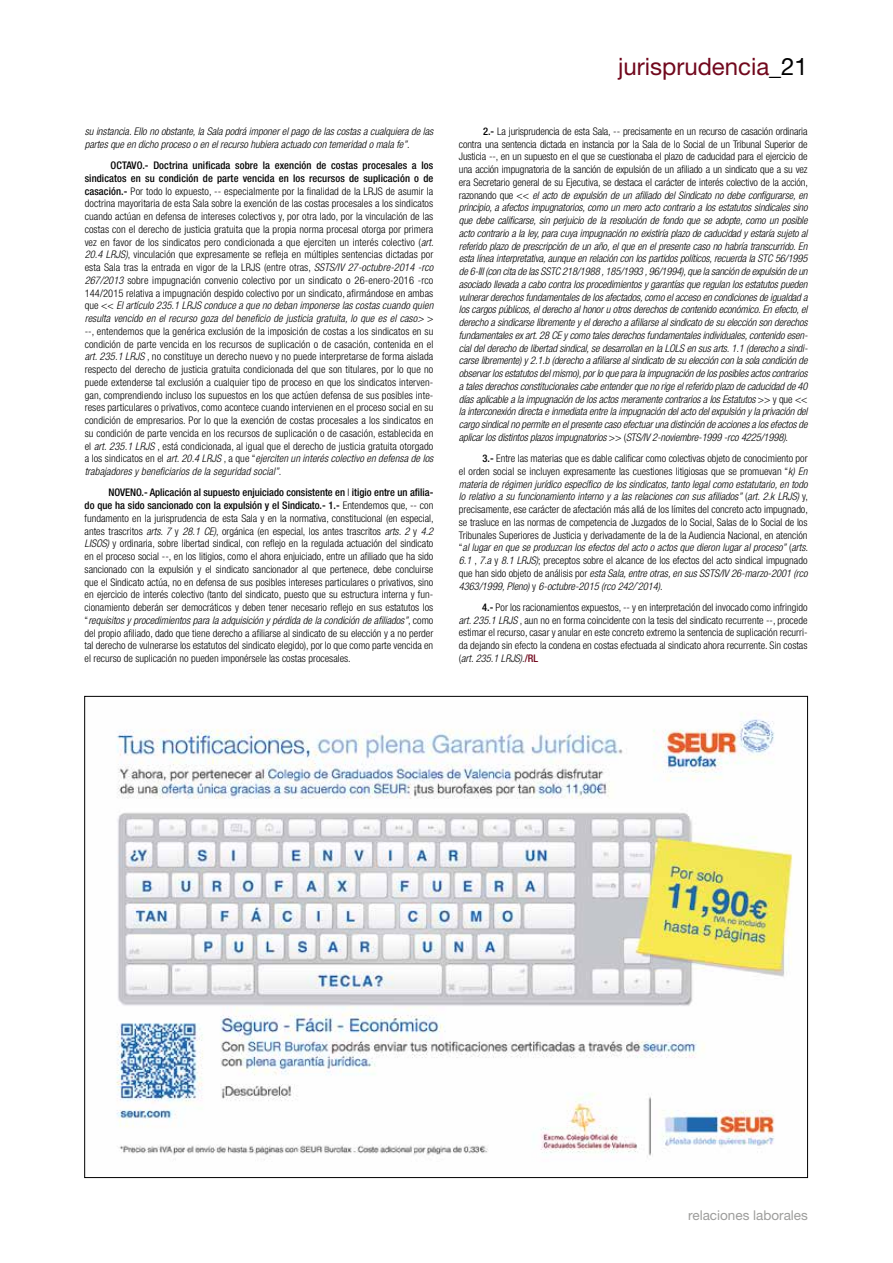
<style>
.page{position:relative;width:893px;height:1263px;background:#fff}
.page>*{position:absolute;margin:0;border:0;box-sizing:border-box;transform-origin:0 0}
.t1{font:24px "Helvetica Neue LT Std";color:#71081d}
.t2{font:13.5px "Helvetica Neue LT Std";color:#9d9d9c}
.t3{font:300 condensed 10.5px/12.8px "Helvetica Neue LT Std";color:#000;text-align:justify}
.t4{font:italic 300 condensed 10.5px/12.8px "Helvetica Neue LT Std";color:#000}
.s1{font-style:normal}
.s2{font-weight:500}
.s3{font-style:italic}
.s4{color:#000}
.s5{font-weight:500;font-style:normal}
.s6{font-weight:500;color:#71081d}
</style>
<div class="page">
<img style="left:116px;top:713px;width:677px;height:447px">
<p class="t4" style="left:85px;top:125px;width:350px">su instancia. Ello no obstante, la Sala podrá imponer el pago de las costas a cualquiera de las partes que en dicho proceso o en el recurso hubiera actuado con temeridad o mala fe”<span class="s1">.</span></p>
<p class="t3" style="left:85px;top:159px;width:351px;text-indent:26px"><span class="s2">OCTAVO.- Doctrina unificada sobre la exención de costas procesales a los sindicatos en su condición de parte vencida en los recursos de suplicación o de casación.-</span> Por todo lo expuesto, -- especialmente por la finalidad de la LRJS de asumir la doctrina mayoritaria de esta Sala sobre la exención de las costas procesales a los sindicatos cuando actúan en defensa de intereses colectivos y, por otra lado, por la vinculación de las costas con el derecho de justicia gratuita que la propia norma procesal otorga por primera vez en favor de los sindicatos pero condicionada a que ejerciten un interés colectivo (<span class="s3">art.<br>20.4 LRJS)</span>, vinculación que expresamente se refleja en múltiples sentencias dictadas por esta Sala tras la entrada en vigor de la LRJS (entre otras, <span class="s3">SSTS/IV 27-octubre-2014 -rco 267/2013</span> sobre impugnación convenio colectivo por un sindicato o 26-enero-2016 -rco 144/2015 relativa a impugnación despido colectivo por un sindicato, afirmándose en ambas que &lt;&lt; <span class="s3">El artículo 235.1 LRJS conduce a que no deban imponerse las costas cuando quien resulta vencido en el recurso goza del beneficio de justicia gratuita, lo que es el caso&gt;</span> &gt; --, entendemos que la genérica exclusión de la imposición de costas a los sindicatos en su condición de parte vencida en los recursos de suplicación o de casación, contenida en el <span class="s3">art. 235.1 LRJS</span> , no constituye un derecho nuevo y no puede interpretarse de forma aislada respecto del derecho de justicia gratuita condicionada del que son titulares, por lo que no puede extenderse tal exclusión a cualquier tipo de proceso en que los sindicatos interven&shy;gan, comprendiendo incluso los supuestos en los que actúen defensa de sus posibles inte&shy;reses particulares o privativos, como acontece cuando intervienen en el proceso social en su condición de empresarios. Por lo que la exención de costas procesales a los sindicatos en su condición de parte vencida en los recursos de suplicación o de casación, establecida en el <span class="s3">art. 235.1 LRJS</span> , está condicionada, al igual que el derecho de justicia gratuita otorgado a los sindicatos en el <span class="s3">art. 20.4 LRJS</span> , a que “<span class="s3">ejerciten un interés colectivo en defensa de los trabajadores y beneficiarios de la seguridad social”</span>.</p>
<p class="t3" style="left:85px;top:486px;width:351px;text-indent:24px"><span class="s2">NOVENO.- Aplicación al supuesto enjuiciado consistente en</span> l <span class="s2">itigio entre un afilia&shy;do que ha sido sancionado con la expulsión y el Sindicato.- 1.-</span> Entendemos que, -- con fundamento en la jurisprudencia de esta Sala y en la normativa, constitucional (en especial, antes trascritos <span class="s3">arts. 7</span> y <span class="s3">28.1 CE)</span>, orgánica (en especial, los antes trascritos <span class="s3">arts. 2</span> y <span class="s3">4.2<br>LISOS)</span> y ordinaria, sobre libertad sindical, con reflejo en la regulada actuación del sindicato en el proceso social --, en los litigios, como el ahora enjuiciado, entre un afiliado que ha sido sancionado con la expulsión y el sindicato sancionador al que pertenece, debe concluirse que el Sindicato actúa, no en defensa de sus posibles intereses particulares o privativos, sino en ejercicio de interés colectivo (tanto del sindicato, puesto que su estructura interna y fun&shy;cionamiento deberán ser democráticos y deben tener necesario reflejo en sus estatutos los “<span class="s3">requisitos y procedimientos para la adquisición y pérdida de la condición de afiliados”</span>, como del propio afiliado, dado que tiene derecho a afiliarse al sindicato de su elección y a no perder tal derecho de vulnerarse los estatutos del sindicato elegido), por lo que como parte vencida en el recurso de suplicación no pueden imponérsele las costas procesales.</p>
<h1 class="t1" style="left:618px;top:52px;width:191px">jurisprudencia<span class="s4">_21</span></h1>
<p class="t4" style="left:459px;top:125px;width:351px;text-align:justify;text-indent:24px"><span class="s5">2.-</span> <span class="s1">La jurisprudencia de esta Sala, -- precisamente en un recurso de casación ordinaria contra una sentencia dictada en instancia por la Sala de lo Social de un Tribunal Superior de Justicia --, en un supuesto en el que se cuestionaba el plazo de caducidad para el ejercicio de una acción impugnatoria de la sanción de expulsión de un afiliado a un sindicato que a su vez era Secretario general de su Ejecutiva, se destaca el carácter de interés colectivo de la acción, razonando que &lt;&lt;</span> el acto de expulsión de un afiliado del Sindicato no debe configurarse, en principio, a afectos impugnatorios, como un mero acto contrario a los estatutos sindicales sino que debe calificarse, sin perjuicio de la resolución de fondo que se adopte, como un posible acto contrario a la ley, para cuya impugnación no existiría plazo de caducidad y estaría sujeto al referido plazo de prescripción de un año, el que en el presente caso no habría transcurrido. En esta línea interpretativa, aunque en relación con los partidos políticos, recuerda la STC 56/1995 de 6-III (con cita de las SSTC 218/1988 , 185/1993 , 96/1994), que la sanción de expulsión de un asociado llevada a cabo contra los procedimientos y garantías que regulan los estatutos pueden vulnerar derechos fundamentales de los afectados, como el acceso en condiciones de igualdad a los cargos públicos, el derecho al honor u otros derechos de contenido económico. En efecto, el derecho a sindicarse libremente y el derecho a afiliarse al sindicato de su elección son derechos fundamentales ex art. 28 CE y como tales derechos fundamentales individuales, contenido esen&shy;cial del derecho de libertad sindical, se desarrollan en la LOLS en sus arts. 1.1 (derecho a sindi&shy;carse libremente) y 2.1.b (derecho a afiliarse al sindicato de su elección con la sola condición de observar los estatutos del mismo), por lo que para la impugnación de los posibles actos contrarios a tales derechos constitucionales cabe entender que no rige el referido plazo de caducidad de 40 días aplicable a la impugnación de los actos meramente contrarios a los Estatutos <span class="s1">&gt;&gt; y que &lt;&lt; </span>la interconexión directa e inmediata entre la impugnación del acto del expulsión y la privación del cargo sindical no permite en el presente caso efectuar una distinción de acciones a los efectos de aplicar los distintos plazos impugnatorios <span class="s1">&gt;&gt; (</span>STS/IV 2-noviembre-1999 -rco 4225/1998)<span class="s1">.</span></p>
<p class="t3" style="left:459px;top:452px;width:351px;text-indent:24px"><span class="s2">3.-</span> Entre las materias que es dable calificar como colectivas objeto de conocimiento por el orden social se incluyen expresamente las cuestiones litigiosas que se promuevan “<span class="s3">k) En materia de régimen jurídico específico de los sindicatos, tanto legal como estatutario, en todo lo relativo a su funcionamiento interno y a las relaciones con sus afiliados”</span> (<span class="s3">art. 2.k LRJS)</span> y, precisamente, ese carácter de afectación más allá de los límites del concreto acto impugnado, se trasluce en las normas de competencia de Juzgados de lo Social, Salas de lo Social de los Tribunales Superiores de Justicia y derivadamente de la de la Audiencia Nacional, en atención “<span class="s3">al lugar en que se produzcan los efectos del acto o actos que dieron lugar al proceso”</span> (<span class="s3">arts.<br>6.1</span> , <span class="s3">7.a</span> y <span class="s3">8.1 LRJS)</span>; preceptos sobre el alcance de los efectos del acto sindical impugnado que han sido objeto de análisis por <span class="s3">esta Sala, entre otras, en sus SSTS/IV 26-marzo-2001 (rco 4363/1999, Pleno)</span> y <span class="s3">6-octubre-2015 (rco 242/`2014)</span>.</p>
<p class="t3" style="left:459px;top:601px;width:350px;text-indent:23px"><span class="s2">4.-</span> Por los racionamientos expuestos, -- y en interpretación del invocado como infringido <span class="s3">art. 235.1 LRJS</span> , aun no en forma coincidente con la tesis del sindicato recurrente --, procede estimar el recurso, casar y anular en este concreto extremo la sentencia de suplicación recurri&shy;da dejando sin efecto la condena en costas efectuada al sindicato ahora recurrente. Sin costas (<span class="s3">art. 235.1 LRJS)</span>.<span class="s6">/RL</span></p>
<p class="t2" style="left:688px;top:1207px;width:121px">relaciones laborales</p>
</div>
